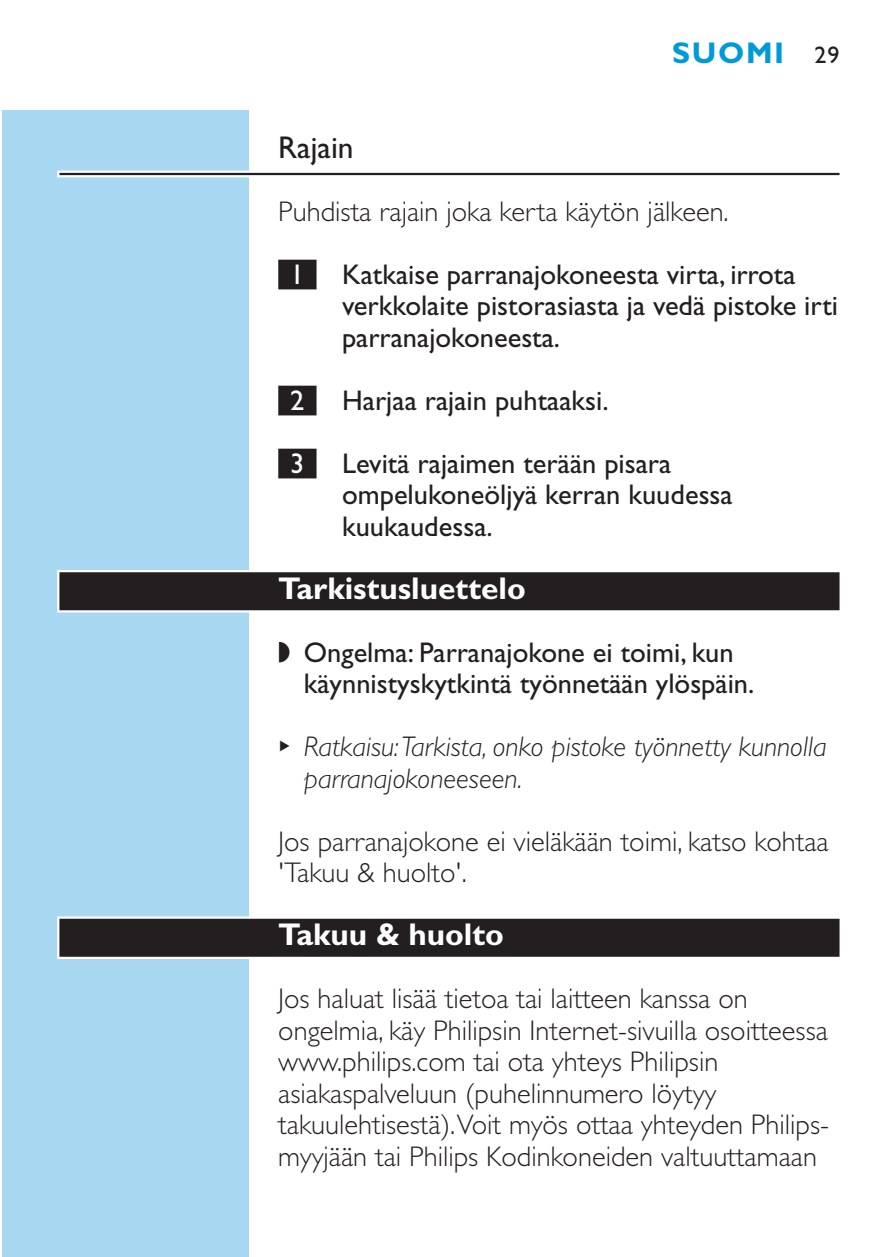
<style>
.page{position:relative;width:891px;height:1257px;background:#fff}
.page>*{position:absolute;margin:0;border:0;box-sizing:border-box;transform-origin:0 0}
.t1{font:700 31.5px "Gill Sans";color:#fff}
.t2{font:31.5px "Gill Sans";color:#231f20}
.t3{font:700 30px "Gill Sans";letter-spacing:.055em;color:#009ad9}
.t4{font:300 28.5px/31.5px "Gill Sans";color:#231f20}
.t5{font:28.5px/31.5px "Gill Sans";color:#231f20}
.t6{font:italic 300 28.5px/31.5px "Gill Sans";color:#231f20}
.t7{font:28.5px "Gill Sans";color:#fff}
.s1{font-weight:400;font-size:24px;color:#231f20}
</style>
<div class="page">
<div style="left:2px;top:110px;width:247px;height:1147px;background:#a8d7f1"></div>
<div style="left:57px;top:171px;width:783px;height:6px;background:#e3e2e3"></div>
<hr style="left:59px;top:173px;width:781px;height:2px;background:#231f20">
<div style="left:278px;top:260px;width:39px;height:29px;background:#231f20"></div>
<div style="left:278px;top:386px;width:39px;height:29px;background:#231f20"></div>
<div style="left:278px;top:449px;width:39px;height:29px;background:#231f20"></div>
<div style="left:57px;top:570px;width:783px;height:43px;background:linear-gradient(to right,#c1c0c0,#c1c0c0)"></div>
<div style="left:59px;top:572px;width:781px;height:38px;background:#231f20"></div>
<div style="left:57px;top:917px;width:783px;height:42px;background:linear-gradient(to right,#fff,#fff)"></div>
<div style="left:59px;top:919px;width:781px;height:38px;background:#231f20"></div>
<p class="t3" style="left:672px;top:43px;width:169px">SUOMI <span class="s1">29</span></p>
<p class="t2" style="left:278px;top:136px;width:77px">Rajain</p>
<p class="t4" style="left:278px;top:198px;width:452px">Puhdista rajain joka kerta käytön jälkeen.</p>
<p class="t7" style="left:290px;top:264px;width:16px">1</p>
<p class="t5" style="left:342px;top:261px;width:498px">Katkaise parranajokoneesta virta, irrota verkkolaite pistorasiasta ja vedä pistoke irti parranajokoneesta.</p>
<p class="t7" style="left:290px;top:390px;width:16px">2</p>
<p class="t5" style="left:342px;top:387px;width:268px">Harjaa rajain puhtaaksi.</p>
<p class="t7" style="left:290px;top:453px;width:16px">3</p>
<p class="t5" style="left:342px;top:450px;width:392px">Levitä rajaimen terään pisara ompelukoneöljyä kerran kuudessa kuukaudessa.</p>
<p class="t1" style="left:278px;top:577px;width:249px">Tarkistusluettelo</p>
<p class="t5" style="left:304px;top:639px;width:452px;text-indent:-26px">◗ Ongelma: Parranajokone ei toimi, kun käynnistyskytkintä työnnetään ylöspäin.</p>
<p class="t6" style="left:304px;top:734px;width:524px;text-indent:-26px"><sup>B</sup> Ratkaisu:Tarkista, onko pistoke työnnetty kunnolla parranajokoneeseen.</p>
<p class="t4" style="left:278px;top:828px;width:552px">Jos parranajokone ei vieläkään toimi, katso kohtaa 'Takuu &amp; huolto'.</p>
<p class="t1" style="left:278px;top:924px;width:227px">Takuu &amp; huolto</p>
<p class="t4" style="left:278px;top:986px;width:552px">Jos haluat lisää tietoa tai laitteen kanssa on ongelmia, käy Philipsin Internet-sivuilla osoitteessa www.philips.com tai ota yhteys Philipsin asiakaspalveluun (puhelinnumero löytyy takuulehtisestä).Voit myös ottaa yhteyden Philips&shy;myyjään tai Philips Kodinkoneiden valtuuttamaan</p>
</div>
